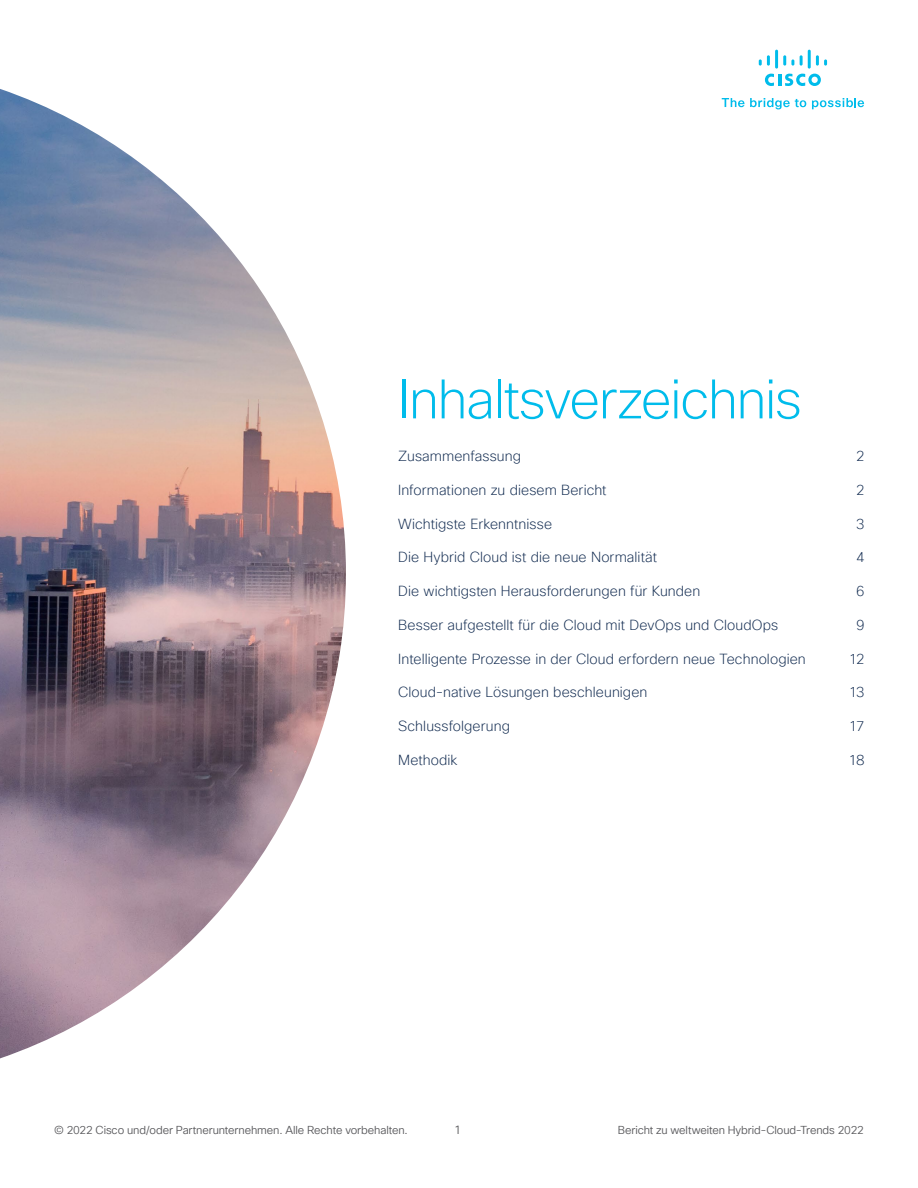
<style>
.page{position:relative;width:918px;height:1188px;background:#fff}
.page>*{position:absolute;margin:0;border:0;box-sizing:border-box;transform-origin:0 0}
.t1{font:200 54px "Cisco Sans TT";letter-spacing:-.025em;color:#00bceb}
.t2{font:200 14.25px "Cisco Sans TT";letter-spacing:.005em;color:#0d274d}
.t3{font:12px "Cisco Sans TT Light";color:#58585b}
.t4{font:11.25px "Cisco Sans TT Light";letter-spacing:-.01em;color:#58585b}
</style>
<div class="page">
<svg style="left:722px;top:98px;width:84px;height:11px"></svg>
<svg style="left:812px;top:98px;width:52px;height:11px"></svg>
<svg style="left:765px;top:74px;width:56px;height:12px"></svg>
<svg style="left:759px;top:55px;width:11px;height:11px"></svg>
<hr style="left:775px;top:50px;width:3px;height:19px;background:#00bceb">
<svg style="left:783px;top:55px;width:11px;height:11px"></svg>
<svg style="left:800px;top:55px;width:3px;height:11px"></svg>
<hr style="left:808px;top:50px;width:3px;height:19px;background:#00bceb">
<svg style="left:816px;top:55px;width:11px;height:11px"></svg>
<img style="left:0;top:89px;width:346px;height:969px">
<h1 class="t1" style="left:398px;top:364px;width:405px">Inhaltsverzeichnis</h1>
<p class="t2" style="left:398px;top:447px;width:124px">Zusammenfassung</p>
<p class="t2" style="left:856px;top:447px;width:10px">2</p>
<p class="t2" style="left:398px;top:481px;width:210px">Informationen zu diesem Bericht</p>
<p class="t2" style="left:856px;top:481px;width:10px">2</p>
<p class="t2" style="left:398px;top:514px;width:156px">Wichtigste Erkenntnisse</p>
<p class="t2" style="left:856px;top:514px;width:10px">3</p>
<p class="t2" style="left:398px;top:548px;width:260px">Die Hybrid Cloud ist die neue Normalität</p>
<p class="t2" style="left:856px;top:548px;width:10px">4</p>
<p class="t2" style="left:398px;top:582px;width:304px">Die wichtigsten Herausforderungen für Kunden</p>
<p class="t2" style="left:856px;top:582px;width:10px">6</p>
<p class="t2" style="left:398px;top:616px;width:381px">Besser aufgestellt für die Cloud mit DevOps und CloudOps</p>
<p class="t2" style="left:856px;top:616px;width:10px">9</p>
<p class="t2" style="left:398px;top:649px;width:409px">Intelligente Prozesse in der Cloud erfordern neue Technologien</p>
<p class="t2" style="left:849px;top:649px;width:17px">12</p>
<p class="t2" style="left:398px;top:683px;width:251px">Cloud-native Lösungen beschleunigen</p>
<p class="t2" style="left:849px;top:683px;width:18px">13</p>
<p class="t2" style="left:398px;top:717px;width:113px">Schlussfolgerung</p>
<p class="t2" style="left:849px;top:717px;width:17px">17</p>
<p class="t2" style="left:398px;top:751px;width:61px">Methodik</p>
<p class="t2" style="left:849px;top:751px;width:18px">18</p>
<p class="t4" style="left:54px;top:1123px;width:355px">© 2022 Cisco und/oder Partnerunternehmen. Alle Rechte vorbehalten.</p>
<p class="t3" style="left:454px;top:1122px;width:9px">1</p>
<p class="t4" style="left:618px;top:1123px;width:247px">Bericht zu weltweiten Hybrid-Cloud-Trends 2022</p>
</div>
